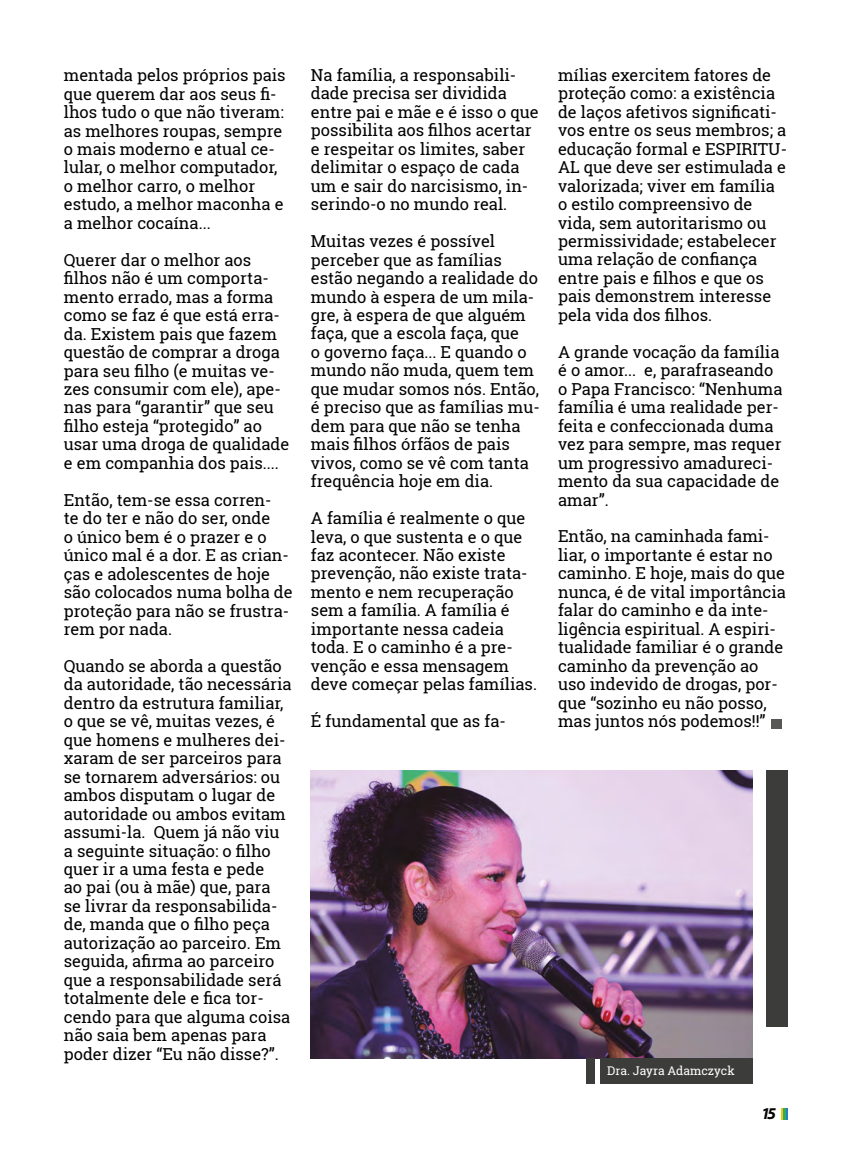
<style>
.page{position:relative;width:851px;height:1149px;background:#fff}
.page>*{position:absolute;margin:0;border:0;box-sizing:border-box;transform-origin:0 0}
.t1{font:16.5px/18.5px "Roboto Slab";color:#000}
.t2{font:italic 700 16.5px "Myriad Pro";color:#000}
.t3{font:12px "Roboto Slab";color:#fff}
</style>
<div class="page">
<svg style="left:781px;top:1108px;width:6px;height:10px"></svg>
<img style="left:311px;top:770px;width:441px;height:287px">
<div style="left:765px;top:770px;width:22px;height:256px;background:#3c3c3b"></div>
<div style="left:600px;top:1057px;width:152px;height:26px;background:#3c3c3b"></div>
<div style="left:586px;top:1057px;width:8px;height:26px;background:#3c3c3b"></div>
<div style="left:771px;top:719px;width:10px;height:9px;background:#575756"></div>
<p class="t1" style="left:64px;top:66px;width:223px">mentada pelos próprios pais que querem dar aos seus fi&shy;lhos tudo o que não tiveram: as melhores roupas, sempre o mais moderno e atual ce&shy;lular, o melhor computador, o melhor carro, o melhor estudo, a melhor maconha e a melhor cocaína...</p>
<p class="t1" style="left:64px;top:250px;width:227px">Querer dar o melhor aos filhos não é um comporta&shy;mento errado, mas a forma como se faz é que está erra&shy;da. Existem pais que fazem questão de comprar a droga para seu filho (e muitas ve&shy;zes consumir com ele), ape&shy;nas para “garantir” que seu filho esteja “protegido” ao usar uma droga de qualidade e em companhia dos pais....</p>
<p class="t1" style="left:64px;top:490px;width:230px">Então, tem-se essa corren-<br>te do ter e não do ser, onde<br>o único bem é o prazer e o único mal é a dor. E as crian&shy;ças e adolescentes de hoje são colocados numa bolha de proteção para não se frustra&shy;rem por nada.</p>
<p class="t1" style="left:64px;top:656px;width:229px">Quando se aborda a questão da autoridade, tão necessária dentro da estrutura familiar, o que se vê, muitas vezes, é que homens e mulheres dei&shy;xaram de ser parceiros para se tornarem adversários: ou ambos disputam o lugar de autoridade ou ambos evitam assumi-la. Quem já não viu a seguinte situação: o filho quer ir a uma festa e pede<br>ao pai (ou à mãe) que, para se livrar da responsabilida&shy;de, manda que o filho peça autorização ao parceiro. Em seguida, afirma ao parceiro que a responsabilidade será totalmente dele e fica tor&shy;cendo para que alguma coisa não saia bem apenas para poder dizer “Eu não disse?”.</p>
<p class="t1" style="left:311px;top:66px;width:229px">Na família, a responsabili&shy;dade precisa ser dividida entre pai e mãe e é isso o que possibilita aos filhos acertar e respeitar os limites, saber delimitar o espaço de cada um e sair do narcisismo, in&shy;serindo-o no mundo real.</p>
<p class="t1" style="left:311px;top:232px;width:230px">Muitas vezes é possível perceber que as famílias estão negando a realidade do mundo à espera de um mila&shy;gre, à espera de que alguém faça, que a escola faça, que<br>o governo faça... E quando o mundo não muda, quem tem que mudar somos nós. Então, é preciso que as famílias mu&shy;dem para que não se tenha mais filhos órfãos de pais vivos, como se vê com tanta frequência hoje em dia.</p>
<p class="t1" style="left:311px;top:508px;width:227px">A família é realmente o que leva, o que sustenta e o que faz acontecer. Não existe prevenção, não existe trata&shy;mento e nem recuperação sem a família. A família é importante nessa cadeia toda. E o caminho é a pre&shy;venção e essa mensagem deve começar pelas famílias.</p>
<p class="t1" style="left:311px;top:711px;width:196px">É fundamental que as fa-</p>
<p class="t1" style="left:558px;top:65px;width:230px">mílias exercitem fatores de proteção como: a existência de laços afetivos significati&shy;vos entre os seus membros; a educação formal e ESPIRITU-<br>AL que deve ser estimulada e valorizada; viver em família o estilo compreensivo de vida, sem autoritarismo ou permissividade; estabelecer uma relação de confiança entre pais e filhos e que os pais demonstrem interesse pela vida dos filhos.</p>
<p class="t1" style="left:558px;top:342px;width:226px">A grande vocação da família é o amor... e, parafraseando o Papa Francisco: “Nenhuma família é uma realidade per&shy;feita e confeccionada duma vez para sempre, mas requer um progressivo amadureci&shy;mento da sua capacidade de amar”.</p>
<p class="t1" style="left:558px;top:527px;width:229px">Então, na caminhada fami&shy;liar, o importante é estar no caminho. E hoje, mais do que nunca, é de vital importância falar do caminho e da inte&shy;ligência espiritual. A espiri&shy;tualidade familiar é o grande caminho da prevenção ao uso indevido de drogas, por&shy;que “sozinho eu não posso, mas juntos nós podemos!!”</p>
<p class="t3" style="left:607px;top:1062px;width:129px">Dra. Jayra Adamczyck</p>
<p class="t2" style="left:761px;top:1102px;width:16px">15</p>
</div>
